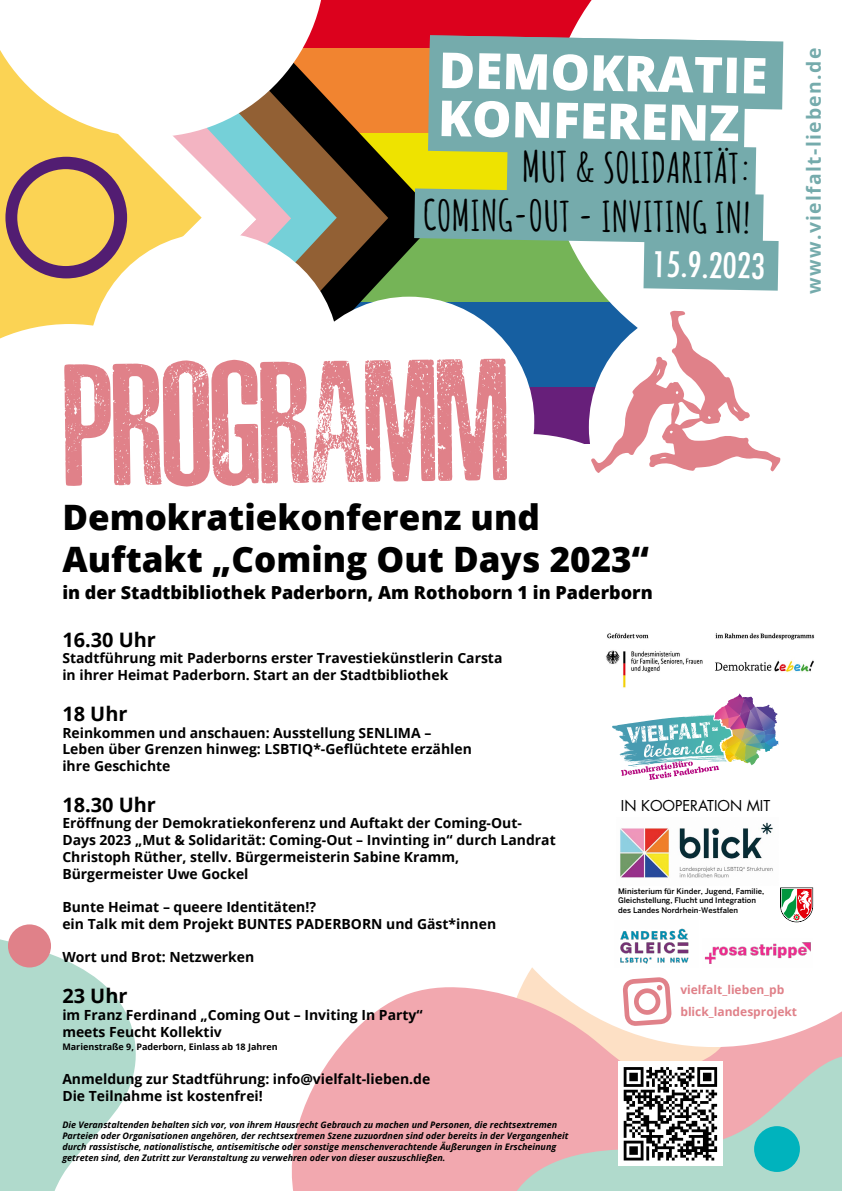
<style>
.page{position:relative;width:842px;height:1191px;background:#fff}
.page>*{position:absolute;margin:0;border:0;box-sizing:border-box;transform-origin:0 0}
.t1{font:160.6px "ASPHALTICSCRATCHROUNDEDPERSONAL";color:#e08189}
.t2{font:800 49.6px/48px "Open Sans";color:#fff}
.t3{font:700 41.2px/48.9px "Amatic SC";color:#000;text-align:right}
.t4{font:800 35px/42px "Open Sans";color:#000}
.t5{font:condensed 34.3px "Futura Std";color:#fff}
.t6{font:700 19.9px "Open Sans";color:#000}
.t7{font:700 19.3px "Open Sans";letter-spacing:.07em;color:#75abac}
.t8{font:800 18px "Open Sans";color:#000}
.t9{font:14.6px "Futura Std";color:#000}
.t10{font:700 14px/16.7px "Open Sans";color:#000}
.t11{font:700 12px/22.2px "Open Sans";color:#e08189}
.t12{font:italic 700 9px/10.8px "Open Sans";color:#000}
.t13{font:700 9px "Open Sans";color:#000}
.t14{font:500 7.7px/9.2px "Benton Sans";color:#000}
</style>
<div class="page">
<svg style="left:291px;top:987px;width:551px;height:204px;fill:#f2a8af"></svg>
<svg style="left:504px;top:1053px;width:338px;height:138px;background:#d4bebc"></svg>
<div style="left:754px;top:1126px;width:46px;height:46px;background:#00b3bd;border-radius:50%"></div>
<svg style="left:466px;top:887px;width:376px;height:160px"></svg>
<div style="left:213px;top:0;width:451px;height:48px;background:#dc011d"></div>
<div style="left:213px;top:218px;width:451px;height:84px;background:#75b457"></div>
<div style="left:213px;top:302px;width:451px;height:85px;background:#165fa1"></div>
<div style="left:213px;top:387px;width:451px;height:56px;background:#671f7a"></div>
<svg style="left:388px;top:48px;width:51px;height:253px"></svg>
<svg style="left:337px;top:48px;width:51px;height:271px;background:#74491d"></svg>
<svg style="left:291px;top:48px;width:46px;height:274px;background:#7c745a"></svg>
<svg style="left:256px;top:137px;width:35px;height:121px;background:#a0b9bc"></svg>
<svg style="left:202px;top:137px;width:54px;height:102px"></svg>
<svg style="left:0;top:137px;width:202px;height:187px;fill:#fbd354"></svg>
<svg style="left:5px;top:157px;width:122px;height:121px;background:#ca9e5c"></svg>
<div style="left:89px;top:232px;width:250px;height:251px;background:#fff;border-radius:50%"></div>
<div style="left:284px;top:297px;width:250px;height:250px;background:#fff;border-radius:50%"></div>
<svg style="left:0;top:0;width:325px;height:137px"></svg>
<svg style="left:0;top:324px;width:94px;height:15px"></svg>
<svg style="left:570px;top:0;width:214px;height:311px"></svg>
<div style="left:589px;top:302px;width:250px;height:250px;background:#fff;border-radius:50%"></div>
<svg style="left:0;top:939px;width:136px;height:252px"></svg>
<div style="left:8px;top:924px;width:43px;height:43px;background:#e08189;border-radius:50%"></div>
<div style="left:618px;top:1061px;width:105px;height:105px;background:#fff"></div>
<svg style="left:623px;top:1067px;width:95px;height:94px"></svg>
<svg style="left:414px;top:35px;width:369px;height:256px;background:#87b4a2"></svg>
<div style="left:351px;top:434px;width:349px;height:348px;background:#fff;border-radius:50%"></div>
<svg style="left:591px;top:311px;width:189px;height:162px"></svg>
<svg style="left:612px;top:694px;width:167px;height:86px"></svg>
<img style="left:605px;top:633px;width:210px;height:61px">
<img style="left:620px;top:822px;width:153px;height:56px">
<div style="left:618px;top:887px;width:195px;height:35px;background:#fff"></div>
<svg style="left:780px;top:887px;width:33px;height:35px"></svg>
<img style="left:614px;top:921px;width:9px;height:46px">
<img style="left:717px;top:938px;width:95px;height:29px">
<svg style="left:623px;top:853px;width:94px;height:307px"></svg>
<h2 class="t2" style="left:439px;top:43px;width:330px;rotate:1deg">Demokratie<br>Konferenz</h2>
<h3 class="t3" style="left:423px;top:140px;width:330px">MUT &amp; SOLIDARITÄT:<br>COMING-OUT - INVITING IN!</h3>
<h3 class="t5" style="left:653px;top:244px;width:114px;rotate:1deg">15.9.2023</h3>
<h3 class="t7" style="left:800px;top:294px;width:247px;rotate:-90deg">www.vielfalt-lieben.de</h3>
<h1 class="t1" style="left:62px;top:327px;width:445px;rotate:-1deg">Programm</h1>
<h3 class="t4" style="left:62px;top:494px;width:588px">Demokratiekonferenz und<br>Auftakt „Coming Out Days 2023“</h3>
<p class="t8" style="left:62px;top:579px;width:592px">in der Stadtbibliothek Paderborn, Am Rothoborn 1 in Paderborn</p>
<h3 class="t6" style="left:62px;top:625px;width:95px">16.30 Uhr</h3>
<p class="t10" style="left:62px;top:649px;width:442px">Stadtführung mit Paderborns erster Travestiekünstlerin Carsta in ihrer Heimat Paderborn. Start an der Stadtbibliothek</p>
<h3 class="t6" style="left:62px;top:699px;width:67px">18 Uhr</h3>
<p class="t10" style="left:62px;top:723px;width:411px">Reinkommen und anschauen: Ausstellung SENLIMA –<br>Leben über Grenzen hinweg: LSBTIQ*-Geflüchtete erzählen ihre Geschichte</p>
<h3 class="t6" style="left:62px;top:790px;width:95px">18.30 Uhr</h3>
<p class="t10" style="left:62px;top:814px;width:495px">Eröffnung der Demokratiekonferenz und Auftakt der Coming-Out-Days 2023 „Mut &amp; Solidarität: Coming-Out – Invinting in“ durch Landrat Christoph Rüther, stellv. Bürgermeisterin Sabine Kramm, Bürgermeister Uwe Gockel</p>
<p class="t10" style="left:62px;top:898px;width:435px">Bunte Heimat – queere Identitäten!?<br>ein Talk mit dem Projekt BUNTES PADERBORN und Gäst*innen</p>
<p class="t10" style="left:62px;top:948px;width:194px">Wort und Brot: Netzwerken</p>
<h3 class="t6" style="left:62px;top:982px;width:67px">23 Uhr</h3>
<p class="t10" style="left:62px;top:1006px;width:362px">im Franz Ferdinand „Coming Out – Inviting In Party“ meets Feucht Kollektiv</p>
<p class="t13" style="left:62px;top:1040px;width:217px">Marienstraße 9, Paderborn, Einlass ab 18 Jahren</p>
<p class="t10" style="left:62px;top:1070px;width:369px">Anmeldung zur Stadtführung: info@vielfalt-lieben.de<br>Die Teilnahme ist kostenfrei!</p>
<p class="t12" style="left:62px;top:1119px;width:508px">Die Veranstaltenden behalten sich vor, von ihrem Hausrecht Gebrauch zu machen und Personen, die rechtsextremen Parteien oder Organisationen angehören, der rechtsextremen Szene zuzuordnen sind oder bereits in der Vergangenheit durch rassistische, nationalistische, antisemitische oder sonstige menschenverachtende Äußerungen in Erscheinung getreten sind, den Zutritt zur Veranstaltung zu verwehren oder von dieser auszuschließen.</p>
<p class="t9" style="left:621px;top:796px;width:151px">IN KOOPERATION MIT</p>
<p class="t14" style="left:618px;top:886px;width:148px">Ministerium für Kinder, Jugend, Familie,<br>Gleichstellung, Flucht und Integration des Landes Nordrhein-Westfalen</p>
<p class="t11" style="left:680px;top:978px;width:118px">vielfalt_lieben_pb blick_landesprojekt</p>
</div>
